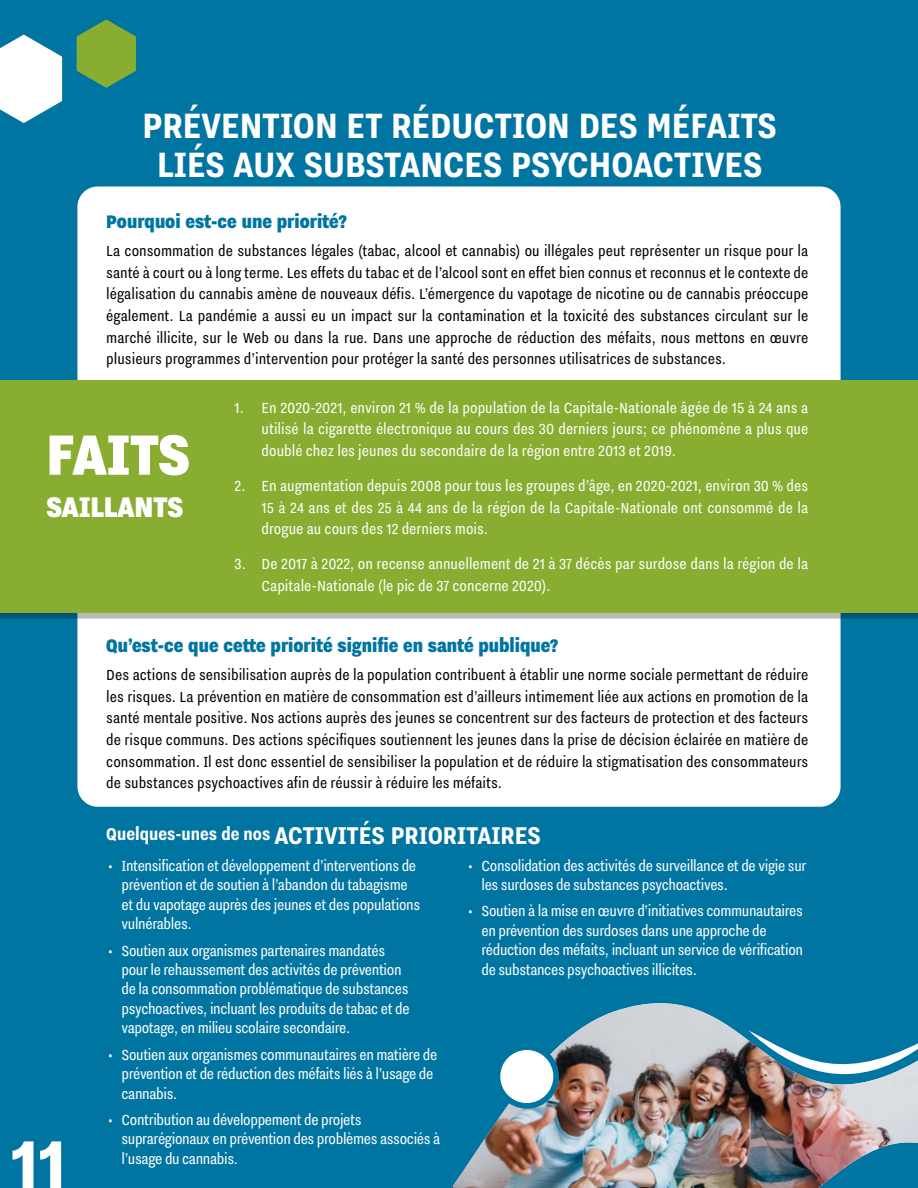
<style>
.page{position:relative;width:918px;height:1188px;background:#0075a1}
.page>*{position:absolute;margin:0;border:0;box-sizing:border-box;transform-origin:0 0}
.t1{font:700 90px "Nitti Grotesk Cond";color:#fff}
.t2{font:900 70.2px "Nitti Grotesk Cond";color:#fff}
.t3{font:700 43.5px/39px "Nitti Grotesk Cond";color:#fff;text-align:center}
.t4{font:900 35.1px "Nitti Grotesk Cond";color:#fff}
.t5{font:700 30px "Nitti Grotesk Cond";color:#fff}
.t6{font:900 22.5px "Nitti Grotesk Cond";color:#0075a1}
.t7{font:18px/19.5px "Nitti Grotesk Cond";letter-spacing:-.02em;color:#fff}
.t8{font:18px/21.6px "Nitti Grotesk Cond";color:#000;text-align:justify}
.t9{font:18px/21.6px "Nitti Grotesk Cond";color:#fff}
.s1{font-size:21px}
</style>
<div class="page">
<svg style="left:0;top:35px;width:62px;height:88px"></svg>
<div style="left:77px;top:187px;width:764px;height:620px;background:#fff;border-radius:20px"></div>
<div style="left:0;top:385px;width:918px;height:233px;background:#000;opacity:.27"></div>
<div style="left:0;top:380px;width:918px;height:233px;background:#88ad31"></div>
<svg style="left:77px;top:19px;width:59px;height:69px"></svg>
<img style="left:452px;top:1003px;width:466px;height:185px">
<img style="left:748px;top:1030px;width:170px;height:88px">
<div style="left:497px;top:1047px;width:59px;height:59px;background:#fff;border-radius:50%"></div>
<div style="left:495px;top:1044px;width:64px;height:65px;border:6px solid #0075a1;border-radius:50%"></div>
<h3 class="t3" style="left:143px;top:105px;width:636px">PRÉVENTION ET RÉDUCTION DES MÉFAITS<br>LIÉS AUX SUBSTANCES PSYCHOACTIVES</h3>
<p class="t6" style="left:106px;top:209px;width:242px">Pourquoi est-ce une priorité?</p>
<p class="t8" style="left:106px;top:240px;width:704px">La consommation de substances légales (tabac, alcool et cannabis) ou illégales peut représenter un risque pour la santé à court ou à long terme. Les effets du tabac et de l’alcool sont en effet bien connus et reconnus et le contexte de légalisation du cannabis amène de nouveaux défis. L’émergence du vapotage de nicotine ou de cannabis préoccupe également. La pandémie a aussi eu un impact sur la contamination et la toxicité des substances circulant sur le marché illicite, sur le Web ou dans la rue. Dans une approche de réduction des méfaits, nous mettons en œuvre plusieurs programmes d’intervention pour protéger la santé des personnes utilisatrices de substances.</p>
<p class="t7" style="left:262px;top:397px;width:548px;line-height:21.6px;text-align:justify;text-indent:-27px">1. En 2020-2021, environ 21 % de la population de la Capitale-Nationale âgée de 15 à 24 ans a utilisé la cigarette électronique au cours des 30 derniers jours; ce phénomène a plus que doublé chez les jeunes du secondaire de la région entre 2013 et 2019.</p>
<p class="t7" style="left:262px;top:475px;width:548px;line-height:21.6px;text-align:justify;text-indent:-27px">2. En augmentation depuis 2008 pour tous les groupes d’âge, en 2020-2021, environ 30 % des 15 à 24 ans et des 25 à 44 ans de la région de la Capitale-Nationale ont consommé de la drogue au cours des 12 derniers mois.</p>
<p class="t9" style="left:262px;top:553px;width:548px;text-indent:-27px">3. De 2017 à 2022, on recense annuellement de 21 à 37 décès par surdose dans la région de la<br>Capitale-Nationale (le pic de 37 concerne 2020).</p>
<h2 class="t2" style="left:46px;top:415px;width:145px">FAITS</h2>
<h3 class="t4" style="left:46px;top:487px;width:138px">SAILLANTS</h3>
<h1 class="t1" style="left:11px;top:1117px;width:57px">11</h1>
<p class="t6" style="left:106px;top:633px;width:453px">Qu’est-ce que cette priorité signifie en santé publique?</p>
<p class="t8" style="left:106px;top:664px;width:704px">Des actions de sensibilisation auprès de la population contribuent à établir une norme sociale permettant de réduire les risques. La prévention en matière de consommation est d’ailleurs intimement liée aux actions en promotion de la santé mentale positive. Nos actions auprès des jeunes se concentrent sur des facteurs de protection et des facteurs de risque communs. Des actions spécifiques soutiennent les jeunes dans la prise de décision éclairée en matière de consommation. Il est donc essentiel de sensibiliser la population et de réduire la stigmatisation des consommateurs de substances psychoactives afin de réussir à réduire les méfaits.</p>
<h3 class="t5" style="left:106px;top:819px;width:436px"><span class="s1">Quelques-unes de nos</span> ACTIVITÉS PRIORITAIRES</h3>
<p class="t7" style="left:122px;top:856px;width:300px;text-indent:-14px">• Intensification et développement d’interventions de prévention et de soutien à l’abandon du tabagisme et du vapotage auprès des jeunes et des populations vulnérables.</p>
<p class="t7" style="left:122px;top:940px;width:290px;text-indent:-14px">• Soutien aux organismes partenaires mandatés pour le rehaussement des activités de prévention de la consommation problématique de substances psychoactives, incluant les produits de tabac et de vapotage, en milieu scolaire secondaire.</p>
<p class="t7" style="left:122px;top:1045px;width:317px;text-indent:-14px">• Soutien aux organismes communautaires en matière de prévention et de réduction des méfaits liés à l’usage de cannabis.</p>
<p class="t7" style="left:122px;top:1110px;width:320px;text-indent:-14px">• Contribution au développement de projets suprarégionaux en prévention des problèmes associés à l’usage du cannabis.</p>
<p class="t7" style="left:482px;top:855px;width:326px;text-indent:-14px">• Consolidation des activités de surveillance et de vigie sur les surdoses de substances psychoactives.</p>
<p class="t7" style="left:482px;top:901px;width:323px;text-indent:-14px">• Soutien à la mise en œuvre d’initiatives communautaires en prévention des surdoses dans une approche de réduction des méfaits, incluant un service de vérification de substances psychoactives illicites.</p>
</div>
